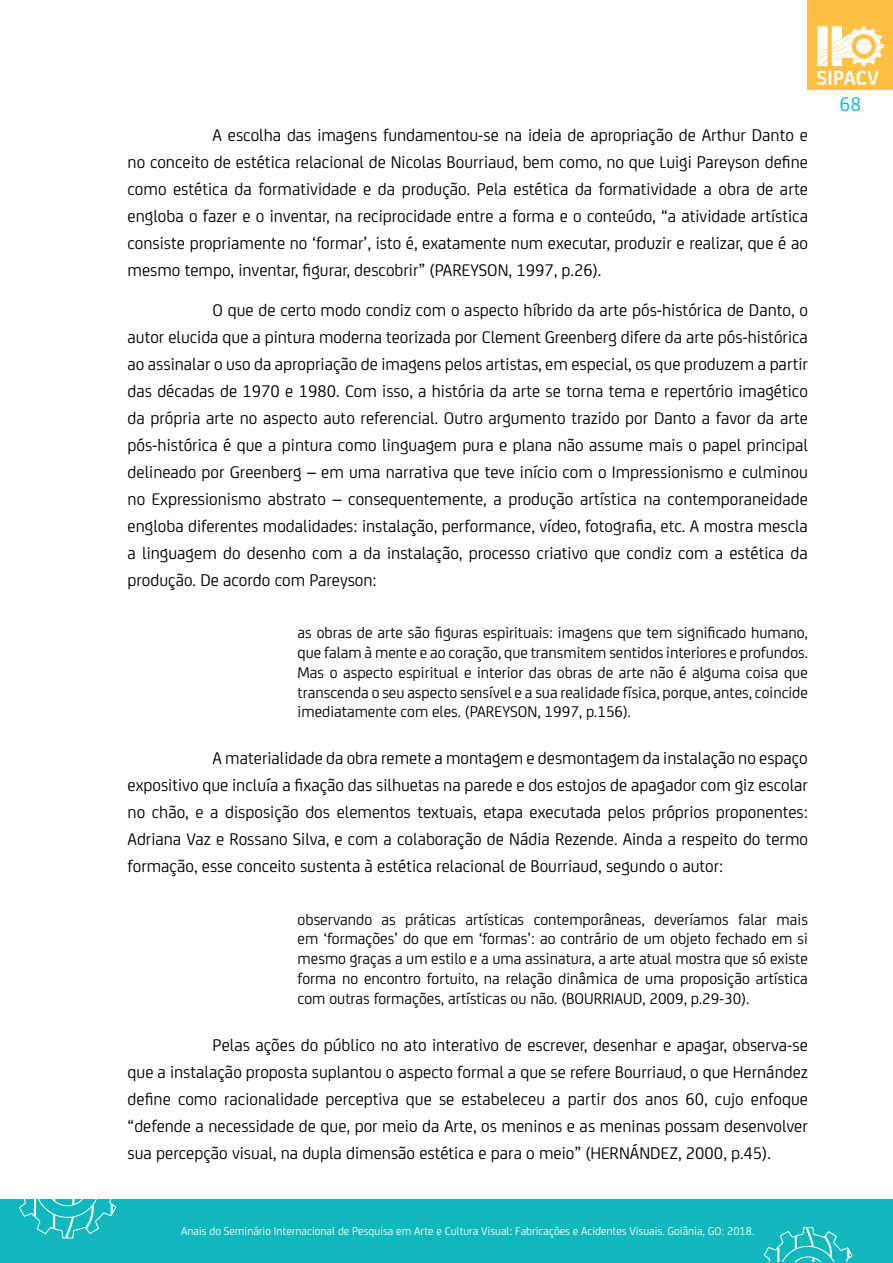
<style>
.page{position:relative;width:893px;height:1263px;background:#fff}
.page>*{position:absolute;margin:0;border:0;box-sizing:border-box;transform-origin:0 0}
.t1{font:21px "FS Joey";color:#10b7bc}
.t2{font:18px/27px "FS Joey";color:#000;text-align:justify}
.t3{font:16.5px/19.8px "FS Joey";color:#000;text-align:justify}
.t4{font:12px "FS Joey";color:#fff}
</style>
<div class="page">
<div style="left:808px;top:0;width:85px;height:89px;background:#ffc046"></div>
<svg style="left:817px;top:26px;width:67px;height:59px"></svg>
<div style="left:0;top:1199px;width:893px;height:64px;background:#10b7bc"></div>
<svg style="left:18px;top:1199px;width:99px;height:40px"></svg>
<svg style="left:763px;top:1227px;width:90px;height:35px"></svg>
<p class="t2" style="left:128px;top:121px;width:682px;text-indent:85px">A escolha das imagens fundamentou-se na ideia de apropriação de Arthur Danto e no conceito de estética relacional de Nicolas Bourriaud, bem como, no que Luigi Pareyson define como estética da formatividade e da produção. Pela estética da formatividade a obra de arte engloba o fazer e o inventar, na reciprocidade entre a forma e o conteúdo, “a atividade artística consiste propriamente no ‘formar’, isto é, exatamente num executar, produzir e realizar, que é ao mesmo tempo, inventar, figurar, descobrir” (PAREYSON, 1997, p.26).</p>
<p class="t2" style="left:128px;top:295px;width:682px;text-indent:85px">O que de certo modo condiz com o aspecto híbrido da arte pós-histórica de Danto, o autor elucida que a pintura moderna teorizada por Clement Greenberg difere da arte pós-histórica ao assinalar o uso da apropriação de imagens pelos artistas, em especial, os que produzem a partir das décadas de 1970 e 1980. Com isso, a história da arte se torna tema e repertório imagético da própria arte no aspecto auto referencial. Outro argumento trazido por Danto a favor da arte pós-histórica é que a pintura como linguagem pura e plana não assume mais o papel principal delineado por Greenberg – em uma narrativa que teve início com o Impressionismo e culminou no Expressionismo abstrato – consequentemente, a produção artística na contemporaneidade engloba diferentes modalidades: instalação, performance, vídeo, fotografia, etc. A mostra mescla a linguagem do desenho com a da instalação, processo criativo que condiz com a estética da produção. De acordo com Pareyson:</p>
<p class="t3" style="left:298px;top:622px;width:512px">as obras de arte são figuras espirituais: imagens que tem significado humano, que falam à mente e ao coração, que transmitem sentidos interiores e profundos.<br>Mas o aspecto espiritual e interior das obras de arte não é alguma coisa que transcenda o seu aspecto sensível e a sua realidade física, porque, antes, coincide imediatamente com eles. (PAREYSON, 1997, p.156).</p>
<p class="t2" style="left:128px;top:744px;width:682px;text-indent:85px">A materialidade da obra remete a montagem e desmontagem da instalação no espaço expositivo que incluía a fixação das silhuetas na parede e dos estojos de apagador com giz escolar no chão, e a disposição dos elementos textuais, etapa executada pelos próprios proponentes:<br>Adriana Vaz e Rossano Silva, e com a colaboração de Nádia Rezende. Ainda a respeito do termo formação, esse conceito sustenta à estética relacional de Bourriaud, segundo o autor:</p>
<p class="t3" style="left:298px;top:908px;width:512px">observando as práticas artísticas contemporâneas, deveríamos falar mais em ‘formações’ do que em ‘formas’: ao contrário de um objeto fechado em si mesmo graças a um estilo e a uma assinatura, a arte atual mostra que só existe forma no encontro fortuito, na relação dinâmica de uma proposição artística com outras formações, artísticas ou não. (BOURRIAUD, 2009, p.29-30).</p>
<p class="t2" style="left:128px;top:1030px;width:682px;text-indent:85px">Pelas ações do público no ato interativo de escrever, desenhar e apagar, observa-se que a instalação proposta suplantou o aspecto formal a que se refere Bourriaud, o que Hernández define como racionalidade perceptiva que se estabeleceu a partir dos anos 60, cujo enfoque “defende a necessidade de que, por meio da Arte, os meninos e as meninas possam desenvolver sua percepção visual, na dupla dimensão estética e para o meio” (HERNÁNDEZ, 2000, p.45).</p>
<p class="t4" style="left:181px;top:1223px;width:575px">Anais do Seminário Internacional de Pesquisa em Arte e Cultura Visual: Fabricações e Acidentes Visuais. Goiânia, GO: 2018.</p>
<p class="t1" style="left:840px;top:90px;width:23px">68</p>
</div>
